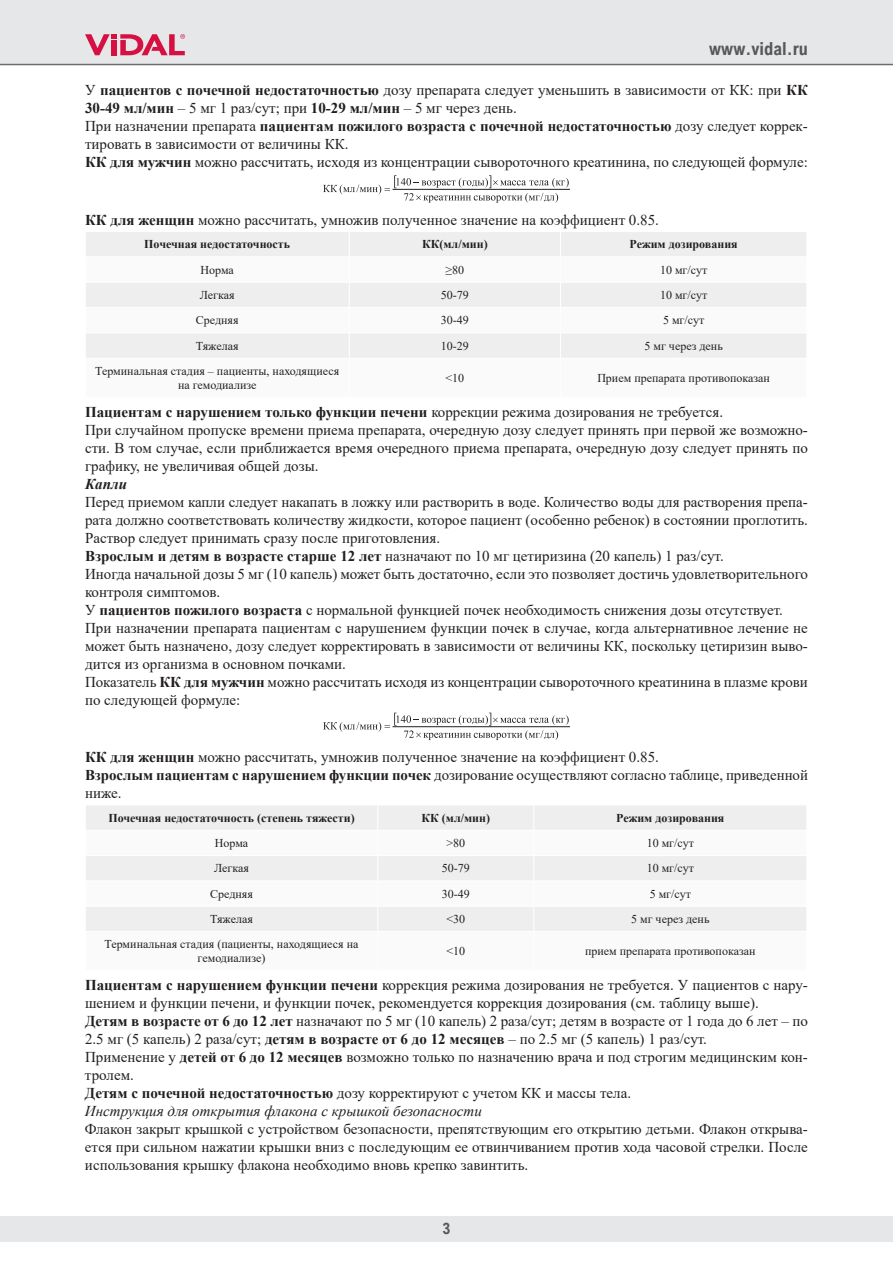
<style>
.page{position:relative;width:893px;height:1263px;background:#fff}
.page>*{position:absolute;margin:0;border:0;box-sizing:border-box;transform-origin:0 0}
.t1{font:700 18px "Arial Nova Cond";color:#57585a}
.t2{font:700 15.75px "Arial Nova Cond";color:#57585a}
.t3{font:15px/18px "Times New Roman";color:#231f20}
.t4{font:italic 700 15px "Times New Roman";color:#231f20}
.t5{font:12px/13.5px "Times New Roman";color:#231f20;text-align:center}
.t6{font:700 12px "Times New Roman";color:#231f20}
.s1{font-weight:700}
.s2{font-style:italic}
</style>
<div class="page">
<div style="left:0;top:1216px;width:893px;height:26px;background:#e6e7e9"></div>
<div style="left:0;top:0;width:893px;height:64px;background:#e6e7e9"></div>
<svg style="left:85px;top:34px;width:100px;height:21px"></svg>
<hr style="left:0;top:64px;width:893px;height:1px;background:#6c6d70">
<hr style="left:393px;top:189px;width:177px;height:1px;background:#231f20">
<svg style="left:323px;top:175px;width:246px;height:28px"></svg>
<div style="left:86px;top:232px;width:720px;height:24px;background:#eeeeef"></div>
<svg style="left:86px;top:283px;width:720px;height:75px;fill:#eeeeef"></svg>
<hr style="left:85px;top:307px;width:264px;height:1px;background:#fff">
<hr style="left:349px;top:307px;width:211px;height:1px;background:#fff">
<hr style="left:560px;top:307px;width:247px;height:1px;background:#fff">
<hr style="left:85px;top:333px;width:264px;height:1px;background:#fff">
<hr style="left:349px;top:333px;width:211px;height:1px;background:#fff">
<svg style="left:349px;top:232px;width:1px;height:126px"></svg>
<hr style="left:560px;top:333px;width:247px;height:1px;background:#fff">
<svg style="left:560px;top:232px;width:1px;height:126px"></svg>
<hr style="left:393px;top:726px;width:177px;height:1px;background:#231f20">
<svg style="left:323px;top:713px;width:246px;height:27px"></svg>
<div style="left:86px;top:806px;width:720px;height:24px;background:#eeeeef"></div>
<svg style="left:86px;top:856px;width:720px;height:75px;fill:#eeeeef"></svg>
<hr style="left:85px;top:881px;width:293px;height:1px;background:#fff">
<hr style="left:378px;top:881px;width:156px;height:1px;background:#fff">
<hr style="left:534px;top:881px;width:273px;height:1px;background:#fff">
<hr style="left:85px;top:906px;width:293px;height:1px;background:#fff">
<hr style="left:378px;top:906px;width:156px;height:1px;background:#fff">
<svg style="left:378px;top:806px;width:1px;height:125px"></svg>
<hr style="left:534px;top:906px;width:273px;height:1px;background:#fff">
<svg style="left:534px;top:806px;width:1px;height:125px"></svg>
<p class="t1" style="left:709px;top:38px;width:100px">www.vidal.ru</p>
<p class="t3" style="left:85px;top:81px;width:724px">У <span class="s1">пациентов с почечной недостаточностью</span> дозу препарата следует уменьшить в зависимости от КК: при <span class="s1">КК 30-49 мл/мин</span> – 5 мг 1 раз/сут; при <span class="s1">10-29 мл/мин</span> – 5 мг через день.<br>При назначении препарата <span class="s1">пациентам пожилого возраста с почечной недостаточностью</span> дозу следует коррек&shy;тировать в зависимости от величины КК.<br><span class="s1">КК для мужчин</span> можно рассчитать, исходя из концентрации сывороточного креатинина, по следующей формуле:</p>
<p class="t3" style="left:85px;top:210px;width:575px"><span class="s1">КК для женщин</span> можно рассчитать, умножив полученное значение на коэффициент 0.85.</p>
<p class="t6" style="left:144px;top:236px;width:147px">Почечная недостаточность</p>
<p class="t6" style="left:422px;top:236px;width:67px">КК(мл/мин)</p>
<p class="t6" style="left:629px;top:236px;width:110px">Режим дозирования</p>
<p class="t5" style="left:201px;top:263px;width:35px">Норма</p>
<p class="t5" style="left:446px;top:263px;width:20px">≥80</p>
<p class="t5" style="left:660px;top:263px;width:49px">10 мг/сут</p>
<p class="t5" style="left:200px;top:288px;width:36px">Легкая</p>
<p class="t5" style="left:441px;top:288px;width:29px">50-79</p>
<p class="t5" style="left:660px;top:288px;width:49px">10 мг/сут</p>
<p class="t5" style="left:196px;top:313px;width:44px">Средняя</p>
<p class="t5" style="left:441px;top:313px;width:29px">30-49</p>
<p class="t5" style="left:663px;top:313px;width:43px">5 мг/сут</p>
<p class="t5" style="left:196px;top:339px;width:44px">Тяжелая</p>
<p class="t5" style="left:441px;top:339px;width:29px">10-29</p>
<p class="t5" style="left:644px;top:339px;width:80px">5 мг через день</p>
<p class="t5" style="left:95px;top:364px;width:246px">Терминальная стадия – пациенты, находящиеся на гемодиализе</p>
<p class="t5" style="left:445px;top:371px;width:20px">&lt;10</p>
<p class="t5" style="left:597px;top:371px;width:174px">Прием препарата противопоказан</p>
<p class="t3" style="left:85px;top:402px;width:724px"><span class="s1">Пациентам с нарушением только функции печени</span> коррекции режима дозирования не требуется.<br>При случайном пропуске времени приема препарата, очередную дозу следует принять при первой же возможно&shy;сти. В том случае, если приближается время очередного приема препарата, очередную дозу следует принять по графику, не увеличивая общей дозы.</p>
<p class="t4" style="left:85px;top:473px;width:44px">Капли</p>
<p class="t3" style="left:85px;top:492px;width:724px">Перед приемом капли следует накапать в ложку или растворить в воде. Количество воды для растворения препа&shy;рата должно соответствовать количеству жидкости, которое пациент (особенно ребенок) в состоянии проглотить.<br>Раствор следует принимать сразу после приготовления.<br><span class="s1">Взрослым и детям в возрасте старше 12 лет</span> назначают по 10 мг цетиризина (20 капель) 1 раз/сут.<br>Иногда начальной дозы 5 мг (10 капель) может быть достаточно, если это позволяет достичь удовлетворительного контроля симптомов.<br>У <span class="s1">пациентов пожилого возраста</span> с нормальной функцией почек необходимость снижения дозы отсутствует.<br>При назначении препарата пациентам с нарушением функции почек в случае, когда альтернативное лечение не может быть назначено, дозу следует корректировать в зависимости от величины КК, поскольку цетиризин выво&shy;дится из организма в основном почками.<br>Показатель <span class="s1">КК для мужчин</span> можно рассчитать исходя из концентрации сывороточного креатинина в плазме крови по следующей формуле:</p>
<p class="t3" style="left:85px;top:748px;width:724px"><span class="s1">КК для женщин</span> можно рассчитать, умножив полученное значение на коэффициент 0.85.<br><span class="s1">Взрослым пациентам с нарушением функции почек</span> дозирование осуществляют согласно таблице, приведенной ниже.</p>
<p class="t6" style="left:108px;top:809px;width:248px">Почечная недостаточность (степень тяжести)</p>
<p class="t6" style="left:421px;top:809px;width:70px">КК (мл/мин)</p>
<p class="t6" style="left:616px;top:809px;width:110px">Режим дозирования</p>
<p class="t5" style="left:215px;top:836px;width:35px">Норма</p>
<p class="t5" style="left:446px;top:836px;width:20px">&gt;80</p>
<p class="t5" style="left:647px;top:836px;width:49px">10 мг/сут</p>
<p class="t5" style="left:214px;top:861px;width:36px">Легкая</p>
<p class="t5" style="left:442px;top:861px;width:29px">50-79</p>
<p class="t5" style="left:647px;top:861px;width:49px">10 мг/сут</p>
<p class="t5" style="left:210px;top:887px;width:44px">Средняя</p>
<p class="t5" style="left:442px;top:887px;width:29px">30-49</p>
<p class="t5" style="left:650px;top:887px;width:43px">5 мг/сут</p>
<p class="t5" style="left:210px;top:912px;width:44px">Тяжелая</p>
<p class="t5" style="left:446px;top:912px;width:20px">&lt;30</p>
<p class="t5" style="left:631px;top:912px;width:80px">5 мг через день</p>
<p class="t5" style="left:105px;top:937px;width:255px">Терминальная стадия (пациенты, находящиеся на гемодиализе)</p>
<p class="t5" style="left:446px;top:944px;width:20px">&lt;10</p>
<p class="t5" style="left:585px;top:944px;width:172px">прием препарата противопоказан</p>
<p class="t3" style="left:85px;top:976px;width:724px"><span class="s1">Пациентам с нарушением функции печени</span> коррекция режима дозирования не требуется. У пациентов с нару&shy;шением и функции печени, и функции почек, рекомендуется коррекция дозирования (см. таблицу выше).<br><span class="s1">Детям в возрасте от 6 до 12 лет</span> назначают по 5 мг (10 капель) 2 раза/сут; детям в возрасте от 1 года до 6 лет – по 2.5 мг (5 капель) 2 раза/сут; <span class="s1">детям в возрасте от 6 до 12 месяцев</span> – по 2.5 мг (5 капель) 1 раз/сут.<br>Применение у <span class="s1">детей от 6 до 12 месяцев</span> возможно только по назначению врача и под строгим медицинским кон&shy;тролем.<br><span class="s1">Детям с почечной недостаточностью</span> дозу корректируют с учетом КК и массы тела.<br><span class="s2">Инструкция для открытия флакона с крышкой безопасности</span></p>
<p class="t3" style="left:85px;top:1120px;width:724px;text-align:justify">Флакон закрыт крышкой с устройством безопасности, препятствующим его открытию детьми. Флакон открыва&shy;ется при сильном нажатии крышки вниз с последующим ее отвинчиванием против хода часовой стрелки. После использования крышку флакона необходимо вновь крепко завинтить.</p>
<p class="t2" style="left:443px;top:1218px;width:9px">3</p>
</div>
